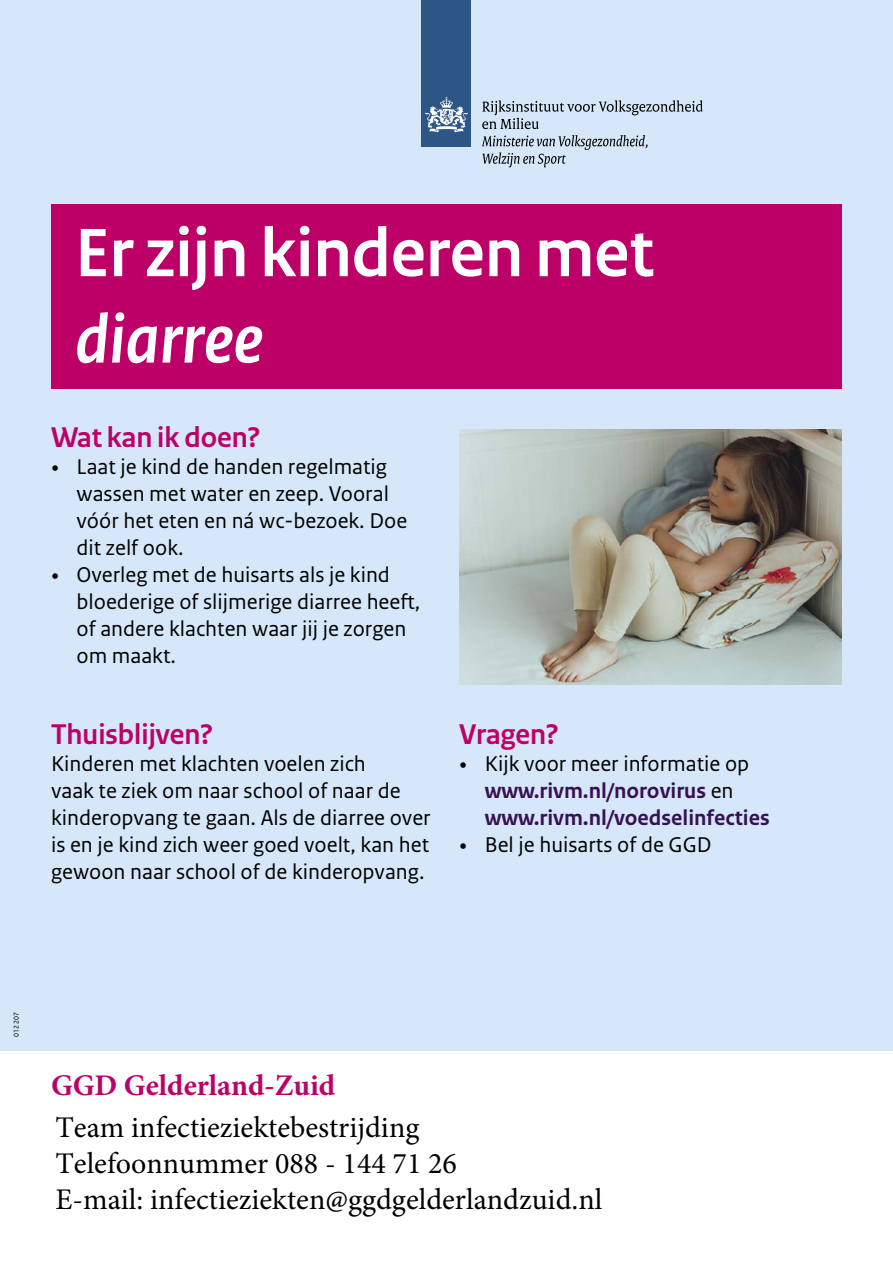
<style>
.page{position:relative;width:893px;height:1263px;background:#fff}
.page>*{position:absolute;margin:0;border:0;box-sizing:border-box;transform-origin:0 0}
.H1_KOP{font:700 72px/86.4px "Rijksoverheid Sans Heading";color:#fff}
.t1{font:30px/36px "Minion Pro";color:#000}
.H2_KOP{font:700 30px "Rijksoverheid Sans Heading";color:#bd0068}
.H2_KOP-2{font:700 30px "Minion Pro";color:#bd0068}
._10_RIVM_Broodtekst{font:22.5px/27px "Rijksoverheid Sans Text";color:#000}
.t2{font:700 22.5px/27px "Rijksoverheid Sans Text";color:#391053}
.t3{font:7.5px "Rijksoverheid Sans Text";letter-spacing:.05em;color:#000}
.s1{font-style:italic}
.s2{font-family:"Rijksoverheid Serif"}
.s3{font-family:"Rijksoverheid Serif";font-weight:400;color:#000}
.s4{font-weight:400;color:#000}
</style>
<div class="page">
<div style="left:0;top:0;width:893px;height:1050px;background:#d5e7f8"></div>
<div style="left:422px;top:0;width:49px;height:146px;background:#2d5586"></div>
<svg style="left:425px;top:97px;width:43px;height:36px"></svg>
<svg style="left:482px;top:100px;width:221px;height:29px"></svg>
<svg style="left:482px;top:135px;width:166px;height:32px"></svg>
<div style="left:51px;top:204px;width:791px;height:185px;background:#bd0068"></div>
<img style="left:459px;top:429px;width:383px;height:255px">
<h1 class="H1_KOP" style="left:75px;top:211px;width:580px">Er zijn kinderen met <span class="s1">diarree</span></h1>
<h2 class="H2_KOP" style="left:51px;top:420px;width:211px">Wat kan ik doen?</h2>
<p class="_10_RIVM_Broodtekst" style="left:77px;top:454px;width:332px;text-indent:-26px"><span class="s2">•</span> Laat je kind de handen regelmatig wassen met water en zeep. Vooral vóór het eten en ná wc-bezoek. Doe dit zelf ook.</p>
<p class="_10_RIVM_Broodtekst" style="left:77px;top:562px;width:345px;text-indent:-26px"><span class="s2">•</span> Overleg met de huisarts als je kind bloederige of slijmerige diarree heeft, of andere klachten waar jij je zorgen om maakt.</p>
<h2 class="H2_KOP" style="left:51px;top:717px;width:163px">Thuisblijven?</h2>
<p class="_10_RIVM_Broodtekst" style="left:51px;top:751px;width:381px">Kinderen met klachten voelen zich<br>vaak te ziek om naar school of naar de kinderopvang te gaan. Als de diarree over is en je kind zich weer goed voelt, kan het gewoon naar school of de kinderopvang.</p>
<h2 class="H2_KOP" style="left:459px;top:717px;width:101px">Vragen?</h2>
<p class="t2" style="left:485px;top:751px;width:286px;text-indent:-26px"><span class="s3">•</span> <span class="s4">Kijk voor meer informatie op </span>www.rivm.nl/norovirus <span class="s4">en </span>www.rivm.nl/voedselinfecties</p>
<p class="_10_RIVM_Broodtekst" style="left:459px;top:832px;width:254px"><span class="s2">•</span> Bel je huisarts of de GGD</p>
<p class="t3" style="left:12px;top:1037px;width:27px;rotate:-90deg">012207</p>
<h2 class="H2_KOP-2" style="left:51px;top:1065px;width:286px">GGD Gelderland-Zuid</h2>
<h2 class="t1" style="left:55px;top:1109px;width:548px">Team infectieziektebestrijding<br>Telefoonnummer 088 - 144 71 26<br>E-mail: infectieziekten@ggdgelderlandzuid.nl</h2>
</div>
